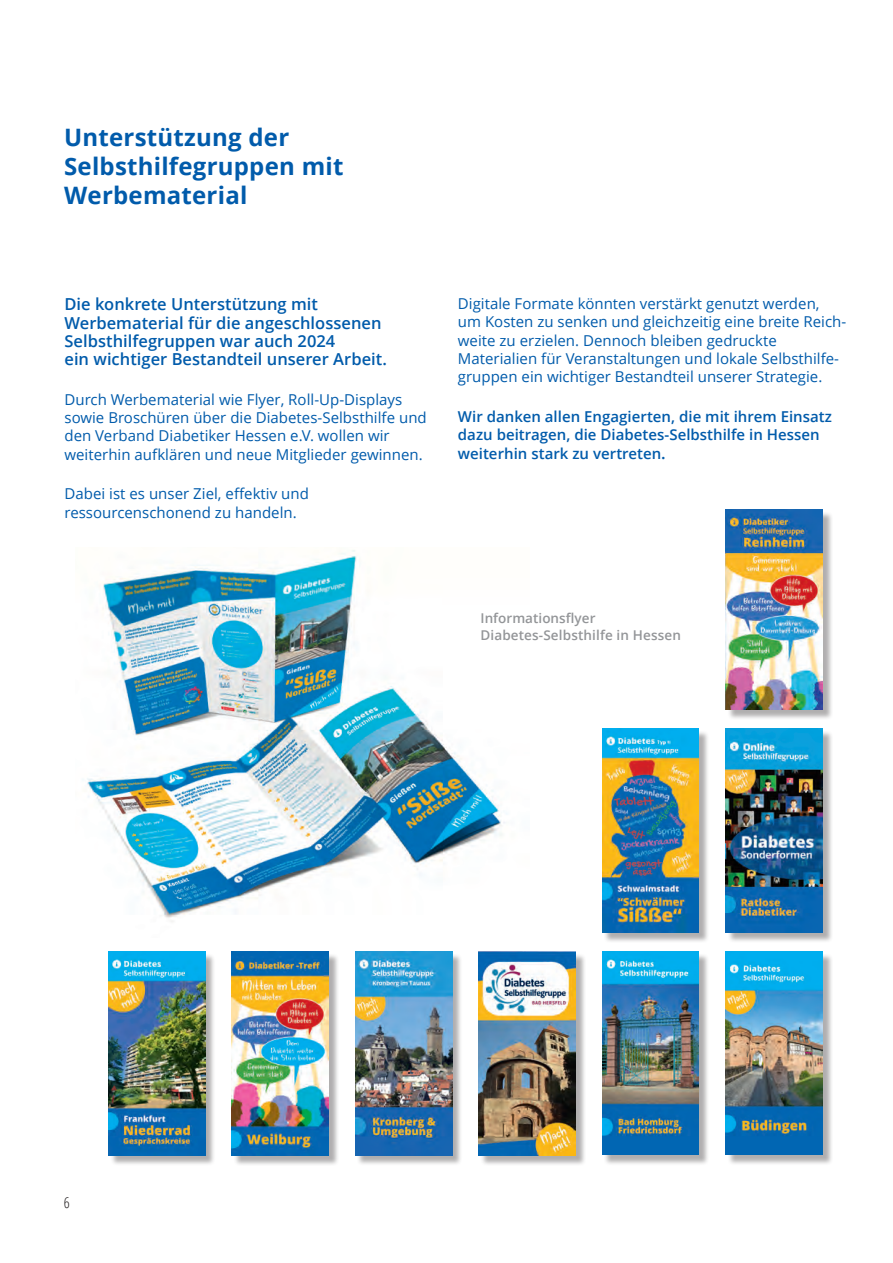
<style>
.page{position:relative;width:893px;height:1263px;background:#fff}
.page>*{position:absolute;margin:0;border:0;box-sizing:border-box;transform-origin:0 0}
.Unterüberschrift{font:700 24px/28.8px "Open Sans";letter-spacing:.01em;color:#015bab}
.Fließtext{font:600 16.5px/18.3px "Open Sans";color:#015bab}
.Fließtext-2{font:15px/18.3px "Open Sans";color:#015bab}
.Fließtext-3{font:600 15px/18.3px "Open Sans";color:#015bab}
.t1{font:300 condensed 15px "Open Sans";color:#231f20}
.Adresse{font:600 13.5px/16.2px "Open Sans";letter-spacing:.01em;color:#939598}
.s1{font-size:16.5px}
</style>
<div class="page">
<div style="left:110px;top:953px;width:106px;height:213px;background:#231f20;opacity:.36"></div>
<img style="left:108px;top:952px;width:97px;height:204px">
<div style="left:233px;top:953px;width:106px;height:213px;background:#231f20;opacity:.36"></div>
<img style="left:232px;top:952px;width:97px;height:203px">
<div style="left:357px;top:953px;width:105px;height:212px;background:#231f20;opacity:.36"></div>
<img style="left:355px;top:952px;width:97px;height:203px">
<div style="left:480px;top:953px;width:106px;height:213px;background:#231f20;opacity:.36"></div>
<img style="left:479px;top:952px;width:96px;height:203px">
<div style="left:604px;top:953px;width:105px;height:212px;background:#231f20;opacity:.36"></div>
<img style="left:602px;top:952px;width:97px;height:203px">
<div style="left:727px;top:953px;width:106px;height:212px;background:#231f20;opacity:.36"></div>
<img style="left:726px;top:952px;width:96px;height:203px">
<div style="left:604px;top:730px;width:105px;height:213px;background:#231f20;opacity:.36"></div>
<img style="left:602px;top:729px;width:97px;height:203px">
<div style="left:727px;top:730px;width:106px;height:213px;background:#231f20;opacity:.36"></div>
<img style="left:726px;top:729px;width:96px;height:204px">
<div style="left:727px;top:511px;width:106px;height:209px;background:#231f20;opacity:.36"></div>
<img style="left:726px;top:510px;width:96px;height:199px">
<img style="left:87px;top:550px;width:420px;height:372px">
<p class="Unterüberschrift" style="left:64px;top:122px;width:281px">Unterstützung der<br>Selbsthilfegruppen mit</p>
<p class="Unterüberschrift" style="left:64px;top:180px;width:185px">Werbematerial</p>
<p class="Fließtext" style="left:64px;top:295px;width:324px">Die konkrete Unterstützung mit Werbematerial für die angeschlossenen Selbsthilfegruppen war auch 2024<br>ein wichtiger Bestandteil unserer Arbeit.</p>
<p class="Fließtext-2" style="left:64px;top:390px;width:364px">Durch Werbematerial wie Flyer, Roll-Up-Displays sowie Broschüren über die Diabetes-Selbsthilfe und den Verband Diabetiker Hessen e.V. wollen wir weiterhin aufklären und neue Mitglieder gewinnen.</p>
<p class="Fließtext-2" style="left:64px;top:484px;width:246px">Dabei ist es unser Ziel, effektiv und ressourcenschonend zu handeln.</p>
<p class="Fließtext-2" style="left:458px;top:294px;width:390px">Digitale Formate könnten verstärkt genutzt werden, um Kosten zu senken und gleichzeitig eine breite Reich&shy;weite zu erzielen. Dennoch bleiben gedruckte Materialien für Veranstaltungen und lokale Selbsthilfe&shy;gruppen ein wichtiger Bestandteil unserer Strategie.</p>
<p class="Fließtext-3" style="left:458px;top:407px;width:376px">Wir danken allen Engagierten, die mit ihrem Einsatz dazu beitragen, die Diabetes-Selbsthilfe in Hessen weiterhin stark zu vertreten<span class="s1">.</span></p>
<p class="Adresse" style="left:480px;top:610px;width:202px">Informationsflyer<br>Diabetes-Selbsthilfe in Hessen</p>
<p class="t1" style="left:64px;top:1192px;width:7px">6</p>
</div>
